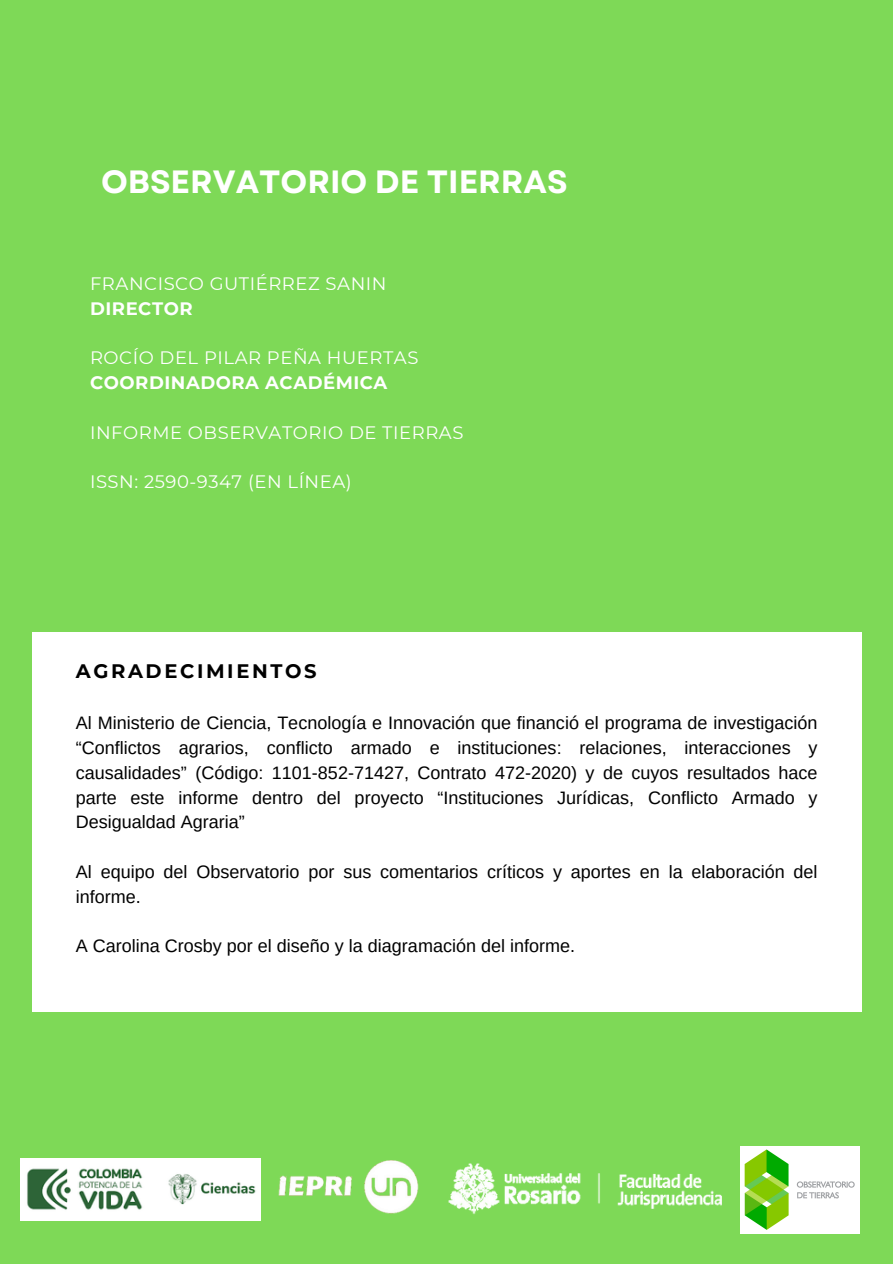
<style>
.page{position:relative;width:893px;height:1264px;background:#fff}
.page>*{position:absolute;margin:0;border:0;box-sizing:border-box;transform-origin:0 0}
.t1{font:700 32.1px "Garet";color:#fff}
.t2{font:700 19.5px "Montserrat";letter-spacing:.135em;color:#000}
.t3{font:18px/24.8px "Arimo";color:#000;text-align:justify}
.t4{font:18px/24.8px "Montserrat";letter-spacing:.03em;color:#fff}
.s1{font-weight:700}
</style>
<div class="page">
<div style="left:0;top:0;width:892px;height:1263px;background:#7ed957"></div>
<div style="left:32px;top:631px;width:829px;height:380px;background:#fff"></div>
<img style="left:278px;top:1160px;width:133px;height:54px">
<img style="left:411px;top:1163px;width:330px;height:71px">
<img style="left:20px;top:1158px;width:241px;height:62px">
<img style="left:740px;top:1146px;width:119px;height:86px">
<h1 class="t1" style="left:101px;top:158px;width:468px">OBSERVATORIO DE TIERRAS</h1>
<h3 class="t4" style="left:90px;top:271px;width:298px">FRANCISCO GUTIÉRREZ SANIN<br><span class="s1">DIRECTOR</span></h3>
<h3 class="t4" style="left:90px;top:345px;width:330px">ROCÍO DEL PILAR PEÑA HUERTAS<br><span class="s1">COORDINADORA ACADÉMICA</span></h3>
<h3 class="t4" style="left:90px;top:420px;width:375px">INFORME OBSERVATORIO DE TIERRAS</h3>
<h3 class="t4" style="left:90px;top:469px;width:263px">ISSN: 2590-9347 (EN LÍNEA)</h3>
<h2 class="t2" style="left:76px;top:658px;width:242px">AGRADECIMIENTOS</h2>
<p class="t3" style="left:76px;top:710px;width:743px">Al Ministerio de Ciencia, Tecnología e Innovación que financió el programa de investigación “Conflictos agrarios, conflicto armado e instituciones: relaciones, interacciones y causalidades” (Código: 1101-852-71427, Contrato 472-2020) y de cuyos resultados hace parte este informe dentro del proyecto “Instituciones Jurídicas, Conflicto Armado y Desigualdad Agraria”</p>
<p class="t3" style="left:76px;top:859px;width:743px">Al equipo del Observatorio por sus comentarios críticos y aportes en la elaboración del informe.</p>
<p class="t3" style="left:76px;top:933px;width:500px">A Carolina Crosby por el diseño y la diagramación del informe.</p>
</div>
